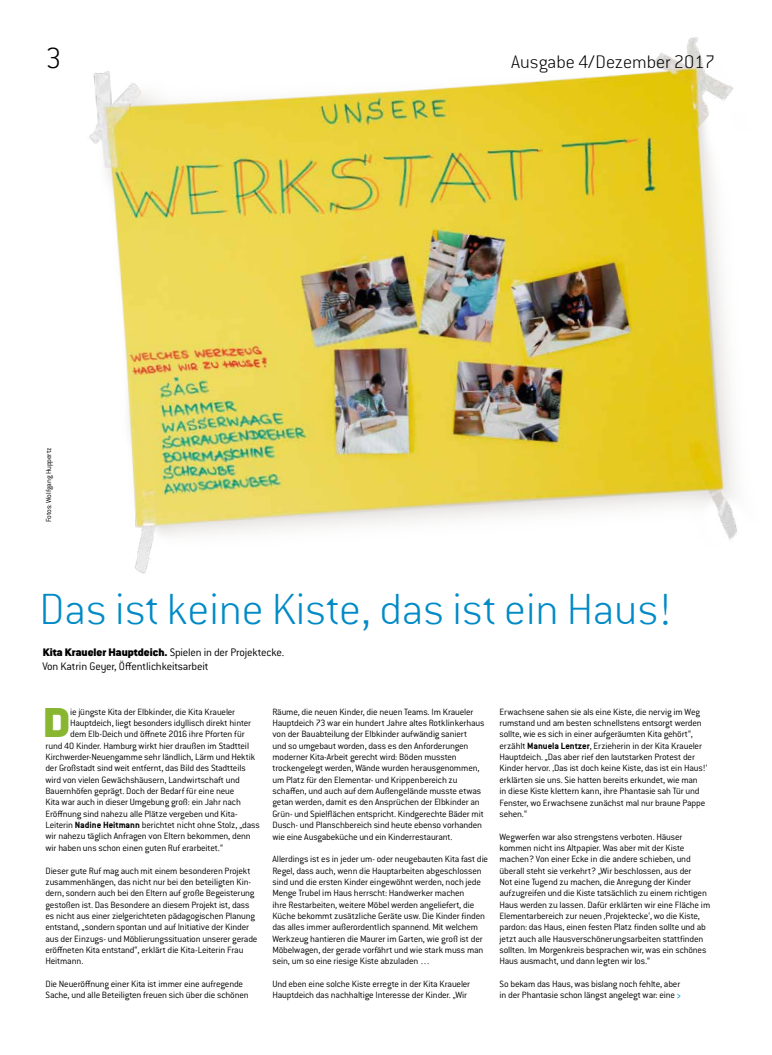
<style>
.page{position:relative;width:772px;height:1055px;background:#fff}
.page>*{position:absolute;margin:0;border:0;box-sizing:border-box;transform-origin:0 0}
.t1{font:300 expanded 48px "Conduit For Elbkinder";color:#018ac6}
.t2{font:900 45.9px "Conduit For Elbkinder";color:#88b631}
.t3{font:300 expanded 32px "Conduit For Elbkinder";color:#000}
.t4{font:300 expanded 20px "Conduit For Elbkinder";color:#000}
.t5{font:300 12px/14px "Conduit For Elbkinder";letter-spacing:-.015em;color:#000}
.t6{font:300 10px/11.3px "Conduit For Elbkinder";letter-spacing:-.015em;color:#000}
.t7{font:300 8px "Conduit For Elbkinder";letter-spacing:-.02em;color:#000}
.s1{font-weight:900}
.s2{font-weight:700}
.s3{font-stretch:expanded;font-size:14px;color:#018ac6}
</style>
<div class="page">
<img style="left:89px;top:37px;width:648px;height:537px">
<h3 class="t3" style="left:45px;top:41px;width:18px">3</h3>
<h3 class="t4" style="left:511px;top:51px;width:205px">Ausgabe 4/Dezember 2017</h3>
<p class="t7" style="left:44px;top:522px;width:76px;rotate:-90deg">Fotos: Wolfgang Huppertz</p>
<h1 class="t1" style="left:40px;top:583px;width:634px">Das ist keine Kiste, das ist ein Haus!</h1>
<p class="t5" style="left:42px;top:645px;width:243px"><span class="s1">Kita Kraueler Hauptdeich.</span> Spielen in der Projektecke.<br>Von Katrin Geyer, Öffentlichkeitsarbeit</p>
<h2 class="t2" style="left:43px;top:694px;width:28px">D</h2>
<p class="t6" style="left:70px;top:706px;width:166px">ie jüngste Kita der Elbkinder, die Kita Kraueler</p>
<p class="t6" style="left:70px;top:717px;width:182px">Hauptdeich, liegt besonders idyllisch direkt hinter</p>
<p class="t6" style="left:70px;top:728px;width:176px">dem Elb-Deich und öffnete 2016 ihre Pforten für</p>
<p class="t6" style="left:45px;top:740px;width:205px">rund 40 Kinder. Hamburg wirkt hier draußen im Stadtteil</p>
<p class="t6" style="left:45px;top:751px;width:211px">Kirchwerder-Neuengamme sehr ländlich, Lärm und Hektik</p>
<p class="t6" style="left:45px;top:762px;width:202px">der Großstadt sind weit entfernt, das Bild des Stadtteils</p>
<p class="t6" style="left:45px;top:774px;width:196px">wird von vielen Gewächshäusern, Landwirtschaft und</p>
<p class="t6" style="left:45px;top:785px;width:190px">Bauernhöfen geprägt. Doch der Bedarf für eine neue</p>
<p class="t6" style="left:45px;top:796px;width:197px">Kita war auch in dieser Umgebung groß: ein Jahr nach</p>
<p class="t6" style="left:45px;top:808px;width:193px">Eröffnung sind nahezu alle Plätze vergeben und Kita-</p>
<p class="t6" style="left:45px;top:819px;width:216px">Leiterin <span class="s2">Nadine Heitmann</span> berichtet nicht ohne Stolz, „dass</p>
<p class="t6" style="left:45px;top:830px;width:207px">wir nahezu täglich Anfragen von Eltern bekommen, denn</p>
<p class="t6" style="left:45px;top:842px;width:179px">wir haben uns schon einen guten Ruf erarbeitet.“</p>
<p class="t6" style="left:45px;top:864px;width:213px">Dieser gute Ruf mag auch mit einem besonderen Projekt zusammenhängen, das nicht nur bei den beteiligten Kin&shy;dern, sondern auch bei den Eltern auf große Begeisterung gestoßen ist. Das Besondere an diesem Projekt ist, dass es nicht aus einer zielgerichteten pädagogischen Planung entstand, „sondern spontan und auf Initiative der Kinder aus der Einzugs- und Möblierungssituation unserer gerade eröffneten Kita entstand“, erklärt die Kita-Leiterin Frau Heitmann.</p>
<p class="t6" style="left:45px;top:978px;width:205px">Die Neueröffnung einer Kita ist immer eine aufregende<br>Sache, und alle Beteiligten freuen sich über die schönen</p>
<p class="t6" style="left:272px;top:706px;width:213px">Räume, die neuen Kinder, die neuen Teams. Im Kraueler Hauptdeich 73 war ein hundert Jahre altes Rotklinkerhaus von der Bauabteilung der Elbkinder aufwändig saniert<br>und so umgebaut worden, dass es den Anforderungen moderner Kita-Arbeit gerecht wird: Böden mussten trockengelegt werden, Wände wurden herausgenommen, um Platz für den Elementar- und Krippenbereich zu schaffen, und auch auf dem Außengelände musste etwas getan werden, damit es den Ansprüchen der Elbkinder an Grün- und Spielflächen entspricht. Kindgerechte Bäder mit Dusch- und Planschbereich sind heute ebenso vorhanden wie eine Ausgabeküche und ein Kinderrestaurant.</p>
<p class="t6" style="left:272px;top:853px;width:217px">Allerdings ist es in jeder um- oder neugebauten Kita fast die Regel, dass auch, wenn die Hauptarbeiten abgeschlossen sind und die ersten Kinder eingewöhnt werden, noch jede Menge Trubel im Haus herrscht: Handwerker machen<br>ihre Restarbeiten, weitere Möbel werden angeliefert, die Küche bekommt zusätzliche Geräte usw. Die Kinder finden das alles immer außerordentlich spannend. Mit welchem Werkzeug hantieren die Maurer im Garten, wie groß ist der Möbelwagen, der gerade vorfährt und wie stark muss man sein, um so eine riesige Kiste abzuladen …</p>
<p class="t6" style="left:272px;top:978px;width:199px">Und eben eine solche Kiste erregte in der Kita Kraueler<br>Hauptdeich das nachhaltige Interesse der Kinder. „Wir</p>
<p class="t6" style="left:499px;top:706px;width:209px">Erwachsene sahen sie als eine Kiste, die nervig im Weg rumstand und am besten schnellstens entsorgt werden sollte, wie es sich in einer aufgeräumten Kita gehört“, erzählt <span class="s2">Manuela Lentzer</span>, Erzieherin in der Kita Kraueler Hauptdeich. „Das aber rief den lautstarken Protest der Kinder hervor. ‚Das ist doch keine Kiste, das ist ein Haus!‘ erklärten sie uns. Sie hatten bereits erkundet, wie man<br>in diese Kiste klettern kann, ihre Phantasie sah Tür und Fenster, wo Erwachsene zunächst mal nur braune Pappe sehen.“</p>
<p class="t6" style="left:499px;top:830px;width:212px">Wegwerfen war also strengstens verboten. Häuser kommen nicht ins Altpapier. Was aber mit der Kiste machen? Von einer Ecke in die andere schieben, und überall steht sie verkehrt? „Wir beschlossen, aus der<br>Not eine Tugend zu machen, die Anregung der Kinder aufzugreifen und die Kiste tatsächlich zu einem richtigen Haus werden zu lassen. Dafür erklärten wir eine Fläche im Elementarbereich zur neuen ‚Projektecke‘, wo die Kiste, pardon: das Haus, einen festen Platz finden sollte und ab jetzt auch alle Hausverschönerungsarbeiten stattfinden sollten. Im Morgenkreis besprachen wir, was ein schönes Haus ausmacht, und dann legten wir los.“</p>
<p class="t6" style="left:499px;top:978px;width:183px">So bekam das Haus, was bislang noch fehlte, aber in der Phantasie schon längst angelegt war: eine <span class="s3">›</span></p>
</div>
